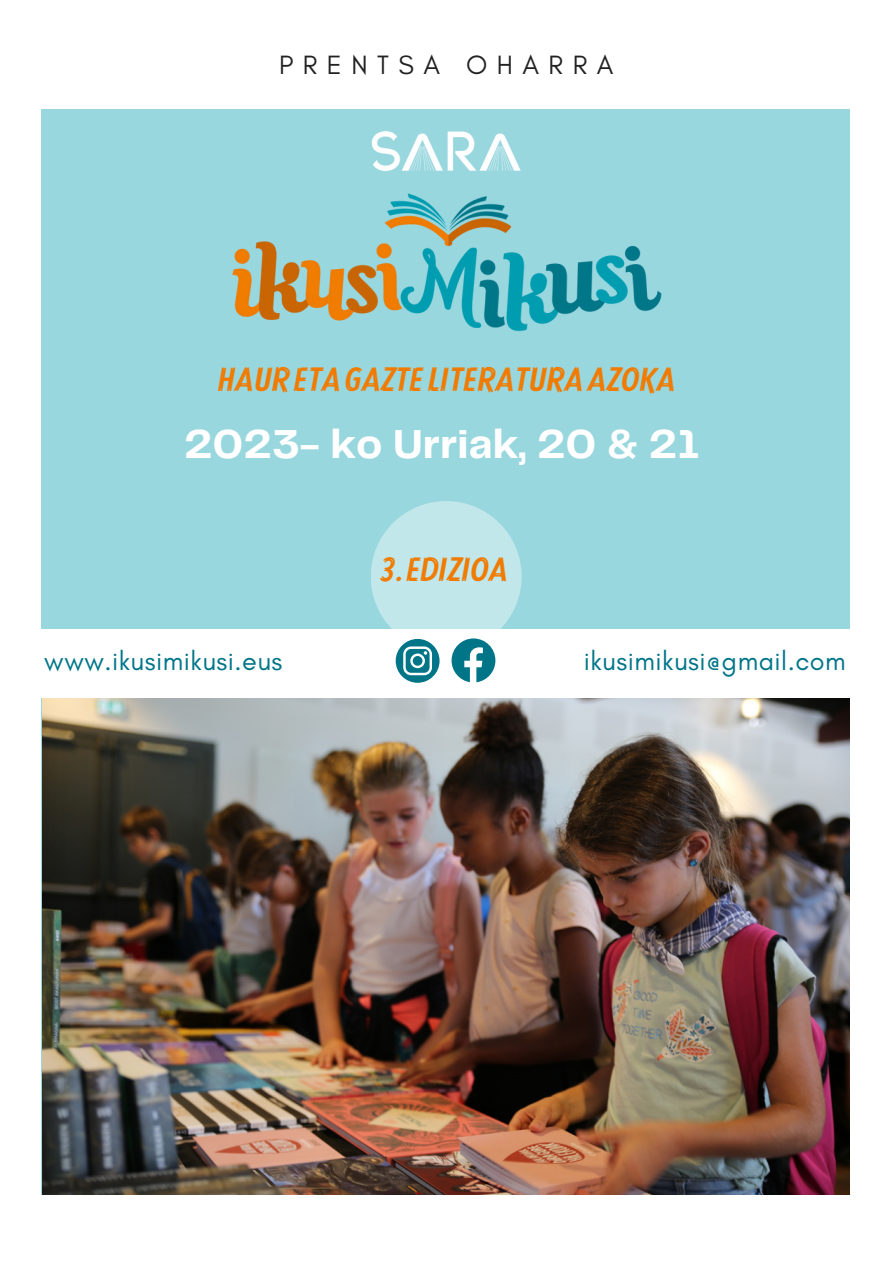
<style>
.page{position:relative;width:893px;height:1264px;background:#fff}
.page>*{position:absolute;margin:0;border:0;box-sizing:border-box;transform-origin:0 0}
.t1{font:700 42px "Telegraf";color:#fff}
.t2{font:35.85px "RTL Azkadinya Regular";letter-spacing:.01em;color:#f07b00}
.t3{font:27px "Glacial Indifference";letter-spacing:.02em;color:#007588}
.t4{font:27px "Glacial Indifference";letter-spacing:.35em;color:#222}
</style>
<div class="page">
<div style="left:41px;top:109px;width:808px;height:1085px;background:#99d7df"></div>
<img style="left:371px;top:131px;width:150px;height:41px">
<img style="left:232px;top:193px;width:430px;height:139px">
<img style="left:43px;top:697px;width:806px;height:497px">
<div style="left:41px;top:629px;width:808px;height:68px;background:#fff"></div>
<div style="left:371px;top:501px;width:150px;height:151px;background:#c1e7eb;border-radius:50%"></div>
<svg style="left:395px;top:639px;width:44px;height:43px"></svg>
<svg style="left:451px;top:638px;width:44px;height:44px"></svg>
<p class="t4" style="left:279px;top:48px;width:336px">PRENTSA OHARRA</p>
<p class="t2" style="left:216px;top:364px;width:459px">HAURETAGAZTELITERATURAAZOKA</p>
<p class="t1" style="left:184px;top:426px;width:517px">2023- ko Urriak, 20 &amp; 21</p>
<p class="t3" style="left:44px;top:644px;width:240px">www.ikusimikusi.eus</p>
<p class="t2" style="left:379px;top:554px;width:128px">3.EDIZIOA</p>
<p class="t3" style="left:583px;top:644px;width:264px">ikusimikusi@gmail.com</p>
</div>
